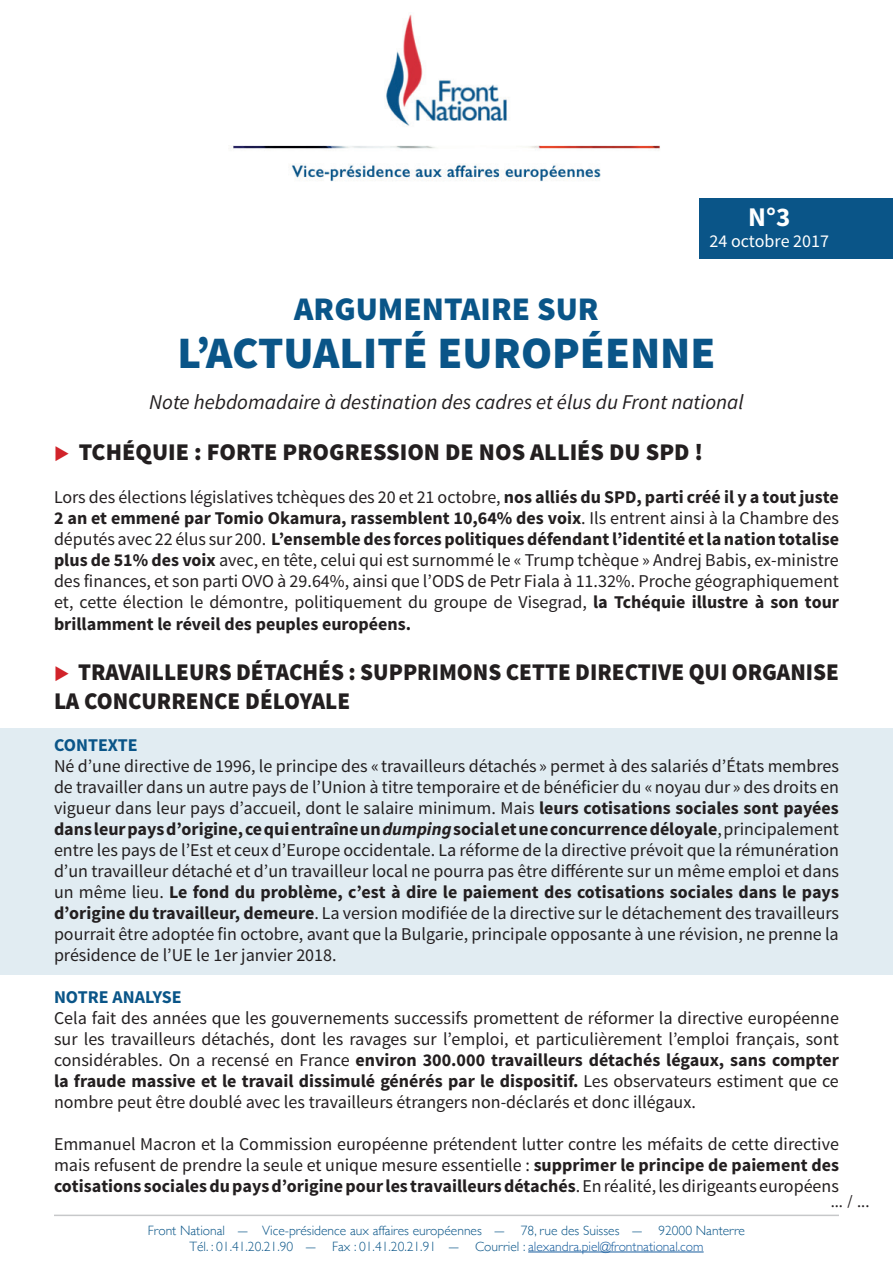
<style>
.page{position:relative;width:893px;height:1263px;background:#fff}
.page>*{position:absolute;margin:0;border:0;box-sizing:border-box;transform-origin:0 0}
.t1{font:900 45px "Source Sans Pro";color:#0a5588}
.t2{font:900 33px "Source Sans Pro";color:#0a5588}
.t3{font:700 27px "Source Sans Pro";color:#fff}
.t4{font:900 24px/28.8px "Source Sans Pro";color:#231f20;scale:.96 1}
.t5{font:900 24px "Source Sans Pro";color:#231f20}
.t6{font:italic 21px "Source Sans Pro";color:#231f20}
.t7{font:18px/21px "Source Sans Pro";color:#231f20;text-align:justify}
.t8{font:700 18px "Source Sans Pro";color:#0a5588}
.t9{font:18px "Source Sans Pro";color:#fff}
.t10{font:18px "Minion Pro";color:#231f20}
.t11{font:300 13.5px/16.2px "Gill Sans";color:#0a5588;text-align:center}
.s1{color:#d1232a}
.s2{font-weight:700}
.s3{font-weight:700;font-style:italic}
.s4{color:#175d9e}
</style>
<div class="page">
<div style="left:0;top:728px;width:892px;height:247px;background:#e1ecf2"></div>
<div style="left:699px;top:198px;width:193px;height:60px;background:#0a5588"></div>
<hr style="left:54px;top:1214px;width:785px;height:2px;background:#c7c8ca">
<hr style="left:528px;top:1251px;width:176px;height:1px;background:#175d9e">
<img style="left:232px;top:14px;width:428px;height:168px">
<h3 class="t3" style="left:748px;top:199px;width:44px">N°3</h3>
<p class="t9" style="left:709px;top:230px;width:121px">24 octobre 2017</p>
<h2 class="t2" style="left:294px;top:288px;width:306px">ARGUMENTAIRE SUR</h2>
<h1 class="t1" style="left:177px;top:324px;width:540px">L’ACTUALITÉ EUROPÉENNE</h1>
<p class="t6" style="left:149px;top:389px;width:596px">Note hebdomadaire à destination des cadres et élus du Front national</p>
<h3 class="t5" style="left:54px;top:437px;width:651px"><span class="s1">◆</span> TCHÉQUIE : FORTE PROGRESSION DE NOS ALLIÉS DU SPD !</h3>
<p class="t7" style="left:54px;top:487px;width:786px">Lors des élections législatives tchèques des 20 et 21 octobre, <span class="s2">nos alliés du SPD, parti créé il y a tout juste 2 an et emmené par Tomio Okamura, rassemblent 10,64% des voix</span>. Ils entrent ainsi à la Chambre des députés avec 22 élus sur 200. <span class="s2">L’ensemble des forces politiques défendant l’identité et la nation totalise plus de 51% des voix</span> avec, en tête, celui qui est surnommé le « Trump tchèque » Andrej Babis, ex-ministre des finances, et son parti OVO à 29.64%, ainsi que l’ODS de Petr Fiala à 11.32%. Proche géographiquement et, cette élection le démontre, politiquement du groupe de Visegrad, <span class="s2">la Tchéquie illustre à son tour brillamment le réveil des peuples européens.</span></p>
<h3 class="t4" style="left:54px;top:658px;width:819px"><span class="s1">◆</span> TRAVAILLEURS DÉTACHÉS : SUPPRIMONS CETTE DIRECTIVE QUI ORGANISE<br>LA CONCURRENCE DÉLOYALE</h3>
<p class="t8" style="left:54px;top:734px;width:85px">CONTEXTE</p>
<p class="t7" style="left:54px;top:756px;width:786px">Né d’une directive de 1996, le principe des « travailleurs détachés » permet à des salariés d’États membres de travailler dans un autre pays de l’Union à titre temporaire et de bénéficier du «noyau dur » des droits en vigueur dans leur pays d’accueil, dont le salaire minimum. Mais <span class="s2">leurs cotisations sociales sont payées dans leur pays d’origine, ce qui entraîne un</span> <span class="s3">dumping</span> <span class="s2">social et une concurrence déloyale</span>, principalement entre les pays de l’Est et ceux d’Europe occidentale. La réforme de la directive prévoit que la rémunération d’un travailleur détaché et d’un travailleur local ne pourra pas être différente sur un même emploi et dans un même lieu. <span class="s2">Le fond du problème, c’est à dire le paiement des cotisations sociales dans le pays d’origine du travailleur, demeure</span>. La version modifiée de la directive sur le détachement des travailleurs pourrait être adoptée fin octobre, avant que la Bulgarie, principale opposante à une révision, ne prenne la présidence de l’UE le 1er janvier 2018.</p>
<p class="t8" style="left:54px;top:986px;width:129px">NOTRE ANALYSE</p>
<p class="t7" style="left:54px;top:1008px;width:786px">Cela fait des années que les gouvernements successifs promettent de réformer la directive européenne sur les travailleurs détachés, dont les ravages sur l’emploi, et particulièrement l’emploi français, sont considérables. On a recensé en France <span class="s2">environ 300.000 travailleurs détachés légaux, sans compter la fraude massive et le travail dissimulé générés par le dispositif.</span> Les observateurs estiment que ce nombre peut être doublé avec les travailleurs étrangers non-déclarés et donc illégaux.</p>
<p class="t7" style="left:54px;top:1134px;width:786px">Emmanuel Macron et la Commission européenne prétendent lutter contre les méfaits de cette directive mais refusent de prendre la seule et unique mesure essentielle : <span class="s2">supprimer le principe de paiement des cotisations sociales du pays d’origine pour les travailleurs détachés</span>. En réalité, les dirigeants européens</p>
<p class="t11" style="left:148px;top:1221px;width:598px">Front National - Vice-présidence aux affaires européennes - 78, rue des Suisses - 92000 Nanterre<br>Tél. : 01.41.20.21.90 - Fax : 01.41.20.21.91 - Courriel : <span class="s4">alexandra.piel@frontnational.com</span></p>
<p class="t10" style="left:831px;top:1189px;width:40px">... / ...</p>
</div>
